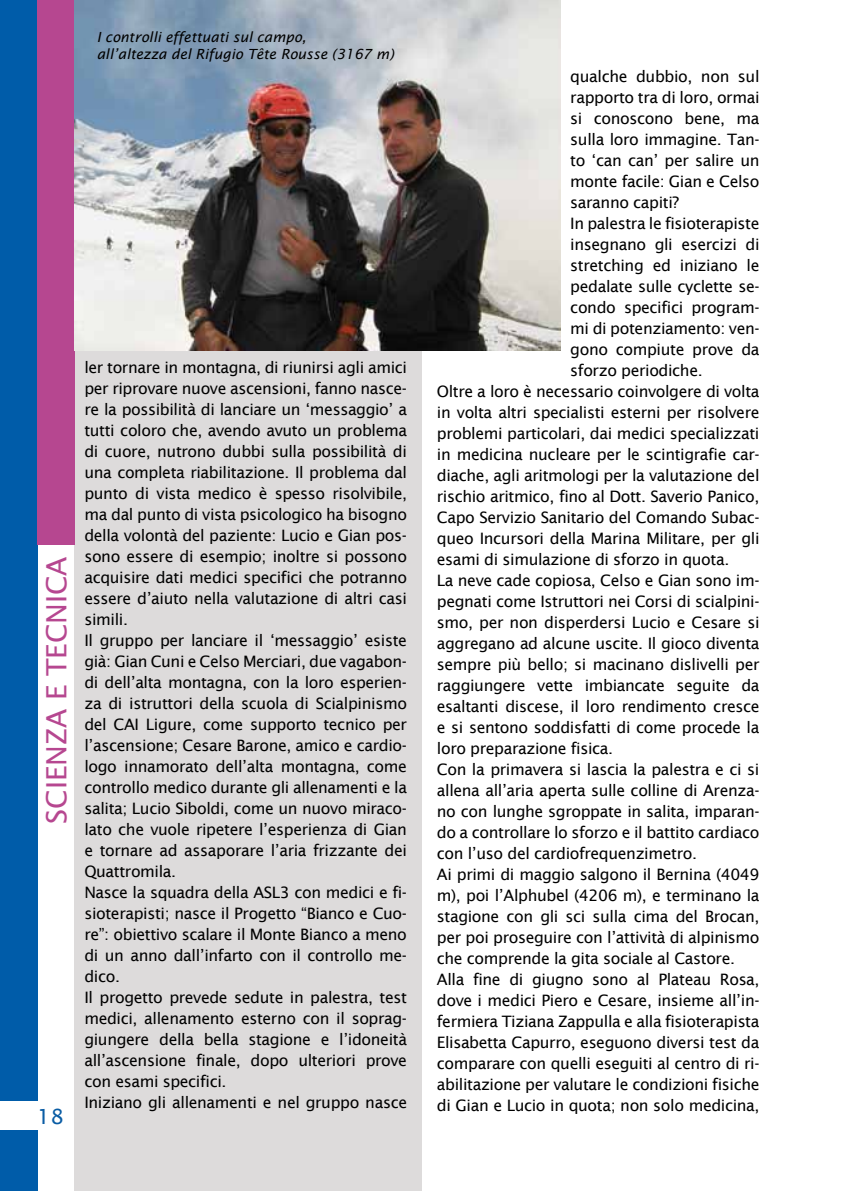
<style>
.page{position:relative;width:844px;height:1191px;background:#fff}
.page>*{position:absolute;margin:0;border:0;box-sizing:border-box;transform-origin:0 0}
.t1{font:28px "Lucida Sans";color:#b64790}
.t2{font:21px "Lucida Sans";color:#095ca4}
.t3{font:15.75px/21px "Lucida Sans";letter-spacing:-.025em;color:#000}
.t4{font:italic 14px/16.8px "Lucida Sans";color:#000}
</style>
<div class="page">
<div style="left:74px;top:0;width:348px;height:1191px;background:#dddbdb"></div>
<div style="left:0;top:0;width:37px;height:1191px;background:#005ca9"></div>
<div style="left:37px;top:0;width:37px;height:544px;background:#b64790"></div>
<div style="left:0;top:1101px;width:64px;height:28px;background:#fff"></div>
<img style="left:74px;top:0;width:486px;height:350px">
<p class="t4" style="left:97px;top:29px;width:298px">I controlli effettuati sul campo,<br>all’altezza del Rifugio Tête Rousse (3167 m)</p>
<h1 class="t1" style="left:40px;top:823px;width:269px;rotate:-90deg">SCIENZA E TECNICA</h1>
<h2 class="t2" style="left:37px;top:1104px;width:28px">18</h2>
<p class="t3" style="left:84px;top:356px;width:324px">ler tornare in montagna, di riunirsi agli amici per riprovare nuove ascensioni, fanno nasce&shy;re la possibilità di lanciare un ‘messaggio’ a tutti coloro che, avendo avuto un problema di cuore, nutrono dubbi sulla possibilità di una completa riabilitazione. Il problema dal punto di vista medico è spesso risolvibile, ma dal punto di vista psicologico ha bisogno della volontà del paziente: Lucio e Gian pos&shy;sono essere di esempio; inoltre si possono acquisire dati medici specifici che potranno essere d’aiuto nella valutazione di altri casi simili.<br>Il gruppo per lanciare il ‘messaggio’ esiste già: Gian Cuni e Celso Merciari, due vagabon&shy;di dell’alta montagna, con la loro esperien&shy;za di istruttori della scuola di Scialpinismo del CAI Ligure, come supporto tecnico per l’ascensione; Cesare Barone, amico e cardio&shy;logo innamorato dell’alta montagna, come controllo medico durante gli allenamenti e la salita; Lucio Siboldi, come un nuovo miraco&shy;lato che vuole ripetere l’esperienza di Gian e tornare ad assaporare l’aria frizzante dei Quattromila.<br>Nasce la squadra della ASL3 con medici e fi&shy;sioterapisti; nasce il Progetto “Bianco e Cuo&shy;re”: obiettivo scalare il Monte Bianco a meno di un anno dall’infarto con il controllo me&shy;dico.<br>Il progetto prevede sedute in palestra, test medici, allenamento esterno con il soprag&shy;giungere della bella stagione e l’idoneità all’ascensione finale, dopo ulteriori prove con esami specifici.<br>Iniziano gli allenamenti e nel gruppo nasce</p>
<p class="t3" style="left:570px;top:66px;width:191px">qualche dubbio, non sul</p>
<p class="t3" style="left:570px;top:87px;width:191px">rapporto tra di loro, ormai</p>
<p class="t3" style="left:570px;top:108px;width:191px">si conoscono bene, ma</p>
<p class="t3" style="left:570px;top:129px;width:191px">sulla loro immagine. Tan-</p>
<p class="t3" style="left:570px;top:150px;width:191px">to ‘can can’ per salire un</p>
<p class="t3" style="left:570px;top:171px;width:191px">monte facile: Gian e Celso</p>
<p class="t3" style="left:570px;top:192px;width:110px">saranno capiti?</p>
<p class="t3" style="left:570px;top:213px;width:191px">In palestra le fisioterapiste</p>
<p class="t3" style="left:570px;top:234px;width:191px">insegnano gli esercizi di</p>
<p class="t3" style="left:570px;top:255px;width:191px">stretching ed iniziano le</p>
<p class="t3" style="left:570px;top:276px;width:191px">pedalate sulle cyclette se-</p>
<p class="t3" style="left:570px;top:297px;width:191px">condo specifici program-</p>
<p class="t3" style="left:570px;top:318px;width:191px">mi di potenziamento: ven-</p>
<p class="t3" style="left:570px;top:339px;width:191px">gono compiute prove da</p>
<p class="t3" style="left:570px;top:360px;width:134px">sforzo periodiche.</p>
<p class="t3" style="left:437px;top:381px;width:324px">Oltre a loro è necessario coinvolgere di volta</p>
<p class="t3" style="left:437px;top:402px;width:324px">in volta altri specialisti esterni per risolvere</p>
<p class="t3" style="left:437px;top:423px;width:324px">problemi particolari, dai medici specializzati</p>
<p class="t3" style="left:437px;top:444px;width:324px">in medicina nucleare per le scintigrafie car-</p>
<p class="t3" style="left:437px;top:465px;width:324px">diache, agli aritmologi per la valutazione del</p>
<p class="t3" style="left:437px;top:486px;width:324px">rischio aritmico, fino al Dott. Saverio Panico,</p>
<p class="t3" style="left:437px;top:507px;width:324px">Capo Servizio Sanitario del Comando Subac-</p>
<p class="t3" style="left:437px;top:528px;width:324px">queo Incursori della Marina Militare, per gli</p>
<p class="t3" style="left:437px;top:549px;width:294px">esami di simulazione di sforzo in quota.</p>
<p class="t3" style="left:437px;top:570px;width:324px">La neve cade copiosa, Celso e Gian sono im-</p>
<p class="t3" style="left:437px;top:591px;width:324px">pegnati come Istruttori nei Corsi di scialpini-</p>
<p class="t3" style="left:437px;top:612px;width:324px">smo, per non disperdersi Lucio e Cesare si</p>
<p class="t3" style="left:437px;top:633px;width:324px">aggregano ad alcune uscite. Il gioco diventa</p>
<p class="t3" style="left:437px;top:654px;width:324px">sempre più bello; si macinano dislivelli per</p>
<p class="t3" style="left:437px;top:675px;width:324px">raggiungere vette imbiancate seguite da</p>
<p class="t3" style="left:437px;top:696px;width:324px">esaltanti discese, il loro rendimento cresce</p>
<p class="t3" style="left:437px;top:717px;width:324px">e si sentono soddisfatti di come procede la</p>
<p class="t3" style="left:437px;top:738px;width:178px">loro preparazione fisica.</p>
<p class="t3" style="left:437px;top:759px;width:324px">Con la primavera si lascia la palestra e ci si</p>
<p class="t3" style="left:437px;top:780px;width:324px">allena all’aria aperta sulle colline di Arenza-</p>
<p class="t3" style="left:437px;top:801px;width:324px">no con lunghe sgroppate in salita, imparan-</p>
<p class="t3" style="left:437px;top:822px;width:324px">do a controllare lo sforzo e il battito cardiaco</p>
<p class="t3" style="left:437px;top:843px;width:261px">con l’uso del cardiofrequenzimetro.</p>
<p class="t3" style="left:437px;top:864px;width:324px">Ai primi di maggio salgono il Bernina (4049</p>
<p class="t3" style="left:437px;top:885px;width:324px">m), poi l’Alphubel (4206 m), e terminano la</p>
<p class="t3" style="left:437px;top:906px;width:324px">stagione con gli sci sulla cima del Brocan,</p>
<p class="t3" style="left:437px;top:927px;width:324px">per poi proseguire con l’attività di alpinismo</p>
<p class="t3" style="left:437px;top:948px;width:299px">che comprende la gita sociale al Castore.</p>
<p class="t3" style="left:437px;top:969px;width:324px">Alla fine di giugno sono al Plateau Rosa,</p>
<p class="t3" style="left:437px;top:990px;width:324px">dove i medici Piero e Cesare, insieme all’in-</p>
<p class="t3" style="left:437px;top:1011px;width:324px">fermiera Tiziana Zappulla e alla fisioterapista</p>
<p class="t3" style="left:437px;top:1032px;width:324px">Elisabetta Capurro, eseguono diversi test da</p>
<p class="t3" style="left:437px;top:1053px;width:324px">comparare con quelli eseguiti al centro di ri-</p>
<p class="t3" style="left:437px;top:1073px;width:324px">abilitazione per valutare le condizioni fisiche</p>
<p class="t3" style="left:437px;top:1094px;width:324px">di Gian e Lucio in quota; non solo medicina,</p>
</div>
